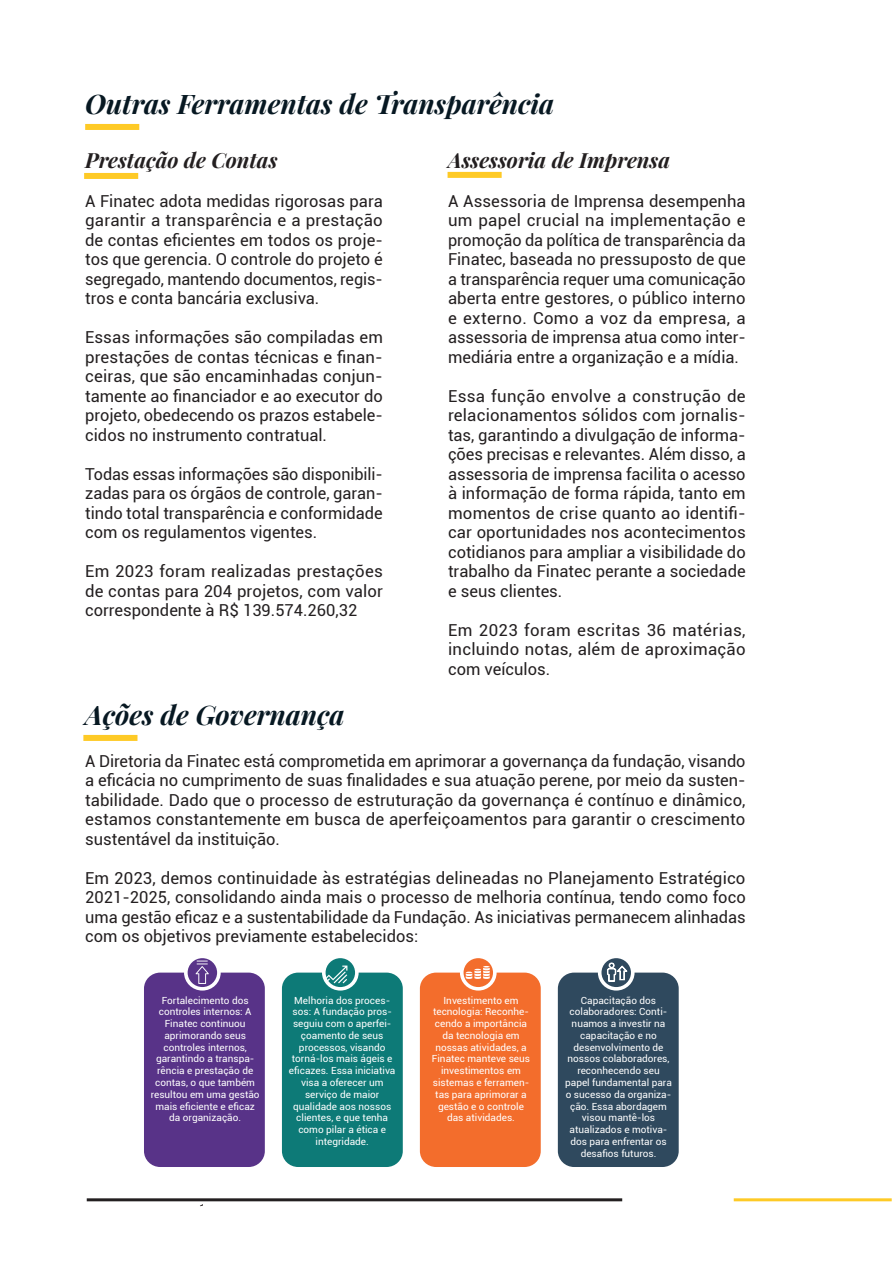
<style>
.page{position:relative;width:893px;height:1263px;background:#fff}
.page>*{position:absolute;margin:0;border:0;box-sizing:border-box;transform-origin:0 0}
.Header_02a{font:italic 700 27px "Playfair Display";color:#071822}
.Text_inside{font:italic 700 21px "Playfair Display";color:#231f20}
.Body_Text{font:16.5px/19.5px "Roboto";color:#231f20;text-align:justify}
.t1{font:9.75px/11.7px "Roboto";color:#fff;text-align:center}
</style>
<div class="page">
<hr style="left:87px;top:1198px;width:535px;height:3px;background:#231f20">
<hr style="left:734px;top:1198px;width:158px;height:3px;background:#feca26">
<div style="left:144px;top:972px;width:121px;height:195px;background:#583388;border-radius:16px"></div>
<div style="left:282px;top:972px;width:121px;height:195px;background:#0d7a77;border-radius:16px"></div>
<div style="left:420px;top:972px;width:121px;height:195px;background:#f36d2c;border-radius:16px"></div>
<div style="left:558px;top:972px;width:121px;height:195px;background:#2f495e;border-radius:16px"></div>
<svg style="left:184px;top:958px;width:37px;height:32px"></svg>
<svg style="left:322px;top:958px;width:37px;height:32px"></svg>
<svg style="left:460px;top:958px;width:37px;height:32px"></svg>
<svg style="left:598px;top:958px;width:37px;height:32px"></svg>
<div style="left:85px;top:124px;width:54px;height:6px;background:#feca26"></div>
<div style="left:83px;top:735px;width:54px;height:6px;background:#feca26"></div>
<div style="left:84px;top:173px;width:54px;height:6px;background:#feca26"></div>
<div style="left:448px;top:172px;width:54px;height:6px;background:#feca26"></div>
<p class="Header_02a" style="left:85px;top:86px;width:471px">Outras Ferramentas de Transparência</p>
<p class="Text_inside" style="left:85px;top:145px;width:194px">Prestação de Contas</p>
<p class="Body_Text" style="left:85px;top:190px;width:299px">A Finatec adota medidas rigorosas para garantir a transparência e a prestação de contas eficientes em todos os proje&shy;tos que gerencia. O controle do projeto é segregado, mantendo documentos, regis&shy;tros e conta bancária exclusiva.</p>
<p class="Body_Text" style="left:85px;top:327px;width:299px">Essas informações são compiladas em prestações de contas técnicas e finan&shy;ceiras, que são encaminhadas conjun&shy;tamente ao financiador e ao executor do projeto, obedecendo os prazos estabele&shy;cidos no instrumento contratual.</p>
<p class="Body_Text" style="left:85px;top:463px;width:299px">Todas essas informações são disponibili&shy;zadas para os órgãos de controle, garan&shy;tindo total transparência e conformidade com os regulamentos vigentes.</p>
<p class="Body_Text" style="left:85px;top:561px;width:299px">Em 2023 foram realizadas prestações de contas para 204 projetos, com valor correspondente à R$ 139.574.260,32</p>
<p class="Text_inside" style="left:448px;top:145px;width:223px">Assessoria de Imprensa</p>
<p class="Body_Text" style="left:448px;top:190px;width:299px">A Assessoria de Imprensa desempenha um papel crucial na implementação e promoção da política de transparência da Finatec, baseada no pressuposto de que a transparência requer uma comunicação aberta entre gestores, o público interno e externo. Como a voz da empresa, a assessoria de imprensa atua como inter&shy;mediária entre a organização e a mídia.</p>
<p class="Body_Text" style="left:448px;top:385px;width:299px">Essa função envolve a construção de relacionamentos sólidos com jornalis&shy;tas, garantindo a divulgação de informa&shy;ções precisas e relevantes. Além disso, a assessoria de imprensa facilita o acesso à informação de forma rápida, tanto em momentos de crise quanto ao identifi&shy;car oportunidades nos acontecimentos cotidianos para ampliar a visibilidade do trabalho da Finatec perante a sociedade e seus clientes.</p>
<p class="Body_Text" style="left:448px;top:619px;width:299px">Em 2023 foram escritas 36 matérias, incluindo notas, além de aproximação com veículos.</p>
<p class="Header_02a" style="left:85px;top:697px;width:261px">Ações de Governança</p>
<p class="Body_Text" style="left:85px;top:751px;width:662px">A Diretoria da Finatec está comprometida em aprimorar a governança da fundação, visando a eficácia no cumprimento de suas finalidades e sua atuação perene, por meio da susten&shy;tabilidade. Dado que o processo de estruturação da governança é contínuo e dinâmico, estamos constantemente em busca de aperfeiçoamentos para garantir o crescimento sustentável da instituição.</p>
<p class="Body_Text" style="left:85px;top:868px;width:662px">Em 2023, demos continuidade às estratégias delineadas no Planejamento Estratégico 2021-2025, consolidando ainda mais o processo de melhoria contínua, tendo como foco uma gestão eficaz e a sustentabilidade da Fundação. As iniciativas permanecem alinhadas com os objetivos previamente estabelecidos:</p>
<p class="t1" style="left:151px;top:994px;width:110px">Fortalecimento dos controles internos: A<br>Finatec continuou aprimorando seus controles internos, garantindo a transpa&shy;rência e prestação de contas, o que também resultou em uma gestão mais eficiente e eficaz da organização.</p>
<p class="t1" style="left:289px;top:994px;width:108px">Melhoria dos proces&shy;sos: A fundação pros&shy;seguiu com o aperfei&shy;çoamento de seus processos, visando torná-los mais ágeis e eficazes. Essa iniciativa visa a oferecer um serviço de maior qualidade aos nossos clientes, e que tenha como pilar a ética e integridade.</p>
<p class="t1" style="left:432px;top:994px;width:100px">Investimento em tecnologia: Reconhe&shy;cendo a importância da tecnologia em nossas atividades, a<br>Finatec manteve seus investimentos em sistemas e ferramen&shy;tas para aprimorar a gestão e o controle das atividades.</p>
<p class="t1" style="left:565px;top:994px;width:108px">Capacitação dos colaboradores: Conti&shy;nuamos a investir na capacitação e no desenvolvimento de nossos colaboradores, reconhecendo seu papel fundamental para o sucesso da organiza&shy;ção. Essa abordagem visou mantê-los atualizados e motiva&shy;dos para enfrentar os desafios futuros.</p>
</div>
